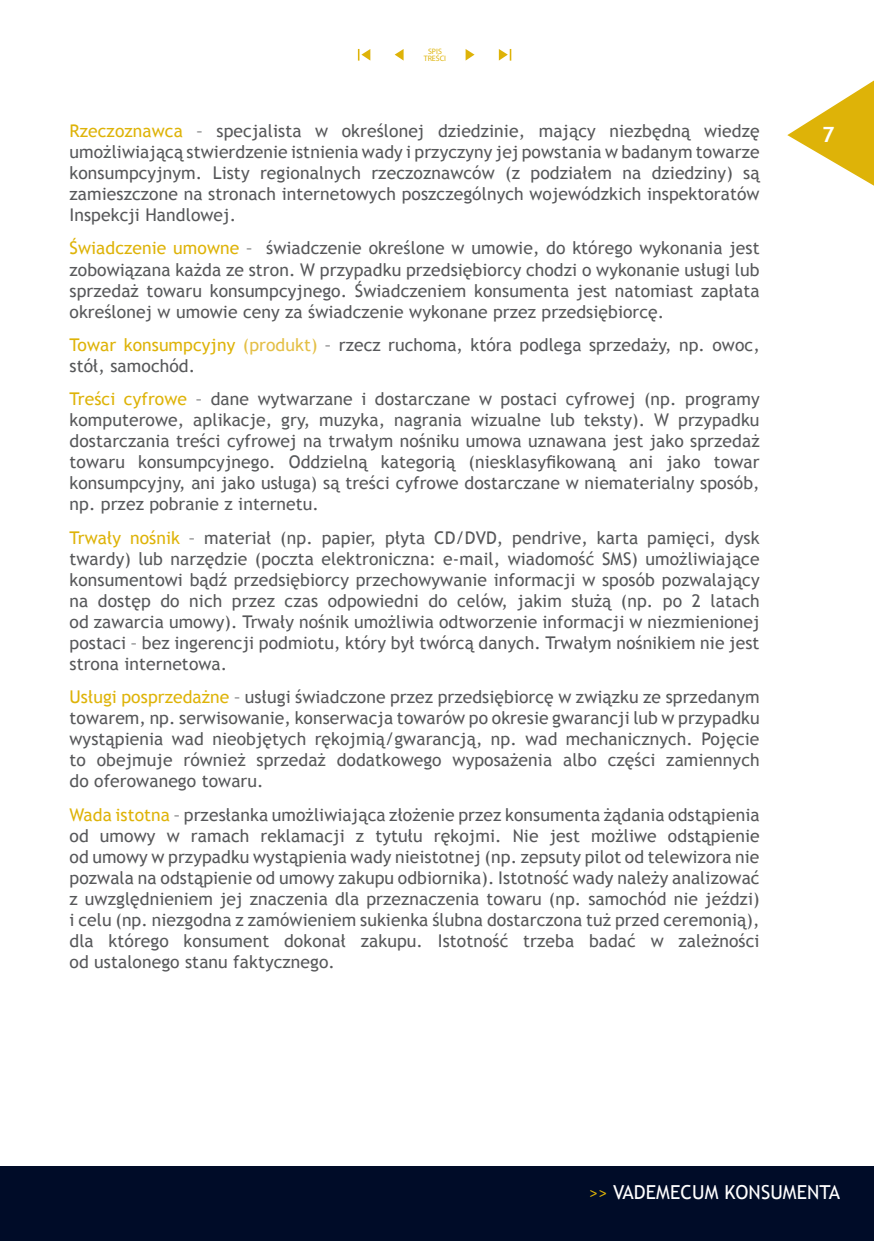
<style>
.page{position:relative;width:874px;height:1241px;background:#fff}
.page>*{position:absolute;margin:0;border:0;box-sizing:border-box;transform-origin:0 0}
.t1{font:700 21px "Trebuchet MS";color:#fff}
.t2{font:19.25px "Trebuchet MS";letter-spacing:.005em;color:#fff}
.t3{font:17.5px/21px "Trebuchet MS";letter-spacing:.005em;color:#57585a;text-align:justify}
.t4{font:7.88px/7px "Myriad Pro";color:#deb308;text-align:center}
.s1{color:#deb308}
.s2{color:#e4bf46}
.s3{font-size:17.5px;color:#deb308}
</style>
<div class="page">
<div style="left:0;top:1166px;width:873px;height:74px;background:#000c28"></div>
<svg style="left:787px;top:81px;width:86px;height:104px"></svg>
<svg style="left:358px;top:49px;width:12px;height:12px"></svg>
<svg style="left:498px;top:49px;width:13px;height:12px"></svg>
<svg style="left:394px;top:49px;width:9px;height:11px"></svg>
<svg style="left:465px;top:49px;width:9px;height:12px"></svg>
<p class="t4" style="left:423px;top:47px;width:24px">SPIS<br>TREŚCI</p>
<p class="t3" style="left:69px;top:120px;width:691px"><span class="s1">Rzeczoznawca</span> – specjalista w określonej dziedzinie, mający niezbędną wiedzę umożliwiającą stwierdzenie istnienia wady i przyczyny jej powstania w badanym towarze konsumpcyjnym. Listy regionalnych rzeczoznawców (z podziałem na dziedziny) są zamieszczone na stronach internetowych poszczególnych wojewódzkich inspektoratów Inspekcji Handlowej.</p>
<p class="t3" style="left:69px;top:238px;width:691px"><span class="s1">Świadczenie umowne</span> – świadczenie określone w umowie, do którego wykonania jest zobowiązana każda ze stron. W przypadku przedsiębiorcy chodzi o wykonanie usługi lub sprzedaż towaru konsumpcyjnego. Świadczeniem konsumenta jest natomiast zapłata określonej w umowie ceny za świadczenie wykonane przez przedsiębiorcę.</p>
<p class="t3" style="left:69px;top:334px;width:691px"><span class="s1">Towar konsumpcyjny</span> <span class="s2">(produkt)</span> – rzecz ruchoma, która podlega sprzedaży, np. owoc, stół, samochód.</p>
<p class="t3" style="left:69px;top:389px;width:691px"><span class="s1">Treści cyfrowe</span> – dane wytwarzane i dostarczane w postaci cyfrowej (np. programy komputerowe, aplikacje, gry, muzyka, nagrania wizualne lub teksty). W przypadku dostarczania treści cyfrowej na trwałym nośniku umowa uznawana jest jako sprzedaż towaru konsumpcyjnego. Oddzielną kategorią (niesklasyfikowaną ani jako towar konsumpcyjny, ani jako usługa) są treści cyfrowe dostarczane w niematerialny sposób, np. przez pobranie z internetu.</p>
<p class="t3" style="left:69px;top:527px;width:691px"><span class="s1">Trwały nośnik</span> – materiał (np. papier, płyta CD/DVD, pendrive, karta pamięci, dysk twardy) lub narzędzie (poczta elektroniczna: e-mail, wiadomość SMS) umożliwiające konsumentowi bądź przedsiębiorcy przechowywanie informacji w sposób pozwalający na dostęp do nich przez czas odpowiedni do celów, jakim służą (np. po 2 latach od zawarcia umowy). Trwały nośnik umożliwia odtworzenie informacji w niezmienionej postaci – bez ingerencji podmiotu, który był twórcą danych. Trwałym nośnikiem nie jest strona internetowa.</p>
<p class="t3" style="left:69px;top:686px;width:691px"><span class="s1">Usługi posprzedażne</span> – usługi świadczone przez przedsiębiorcę w związku ze sprzedanym towarem, np. serwisowanie, konserwacja towarów po okresie gwarancji lub w przypadku wystąpienia wad nieobjętych rękojmią/gwarancją, np. wad mechanicznych. Pojęcie to obejmuje również sprzedaż dodatkowego wyposażenia albo części zamiennych do oferowanego towaru.</p>
<p class="t3" style="left:69px;top:804px;width:691px"><span class="s1">Wada istotna</span> – przesłanka umożliwiająca złożenie przez konsumenta żądania odstąpienia od umowy w ramach reklamacji z tytułu rękojmi. Nie jest możliwe odstąpienie od umowy w przypadku wystąpienia wady nieistotnej (np. zepsuty pilot od telewizora nie pozwala na odstąpienie od umowy zakupu odbiornika). Istotność wady należy analizować z uwzględnieniem jej znaczenia dla przeznaczenia towaru (np. samochód nie jeździ) i celu (np. niezgodna z zamówieniem sukienka ślubna dostarczona tuż przed ceremonią), dla którego konsument dokonał zakupu. Istotność trzeba badać w zależności od ustalonego stanu faktycznego.</p>
<p class="t1" style="left:821px;top:121px;width:14px">7</p>
<p class="t2" style="left:589px;top:1180px;width:252px"><span class="s3">&gt;&gt;</span> VADEMECUM KONSUMENTA</p>
</div>
